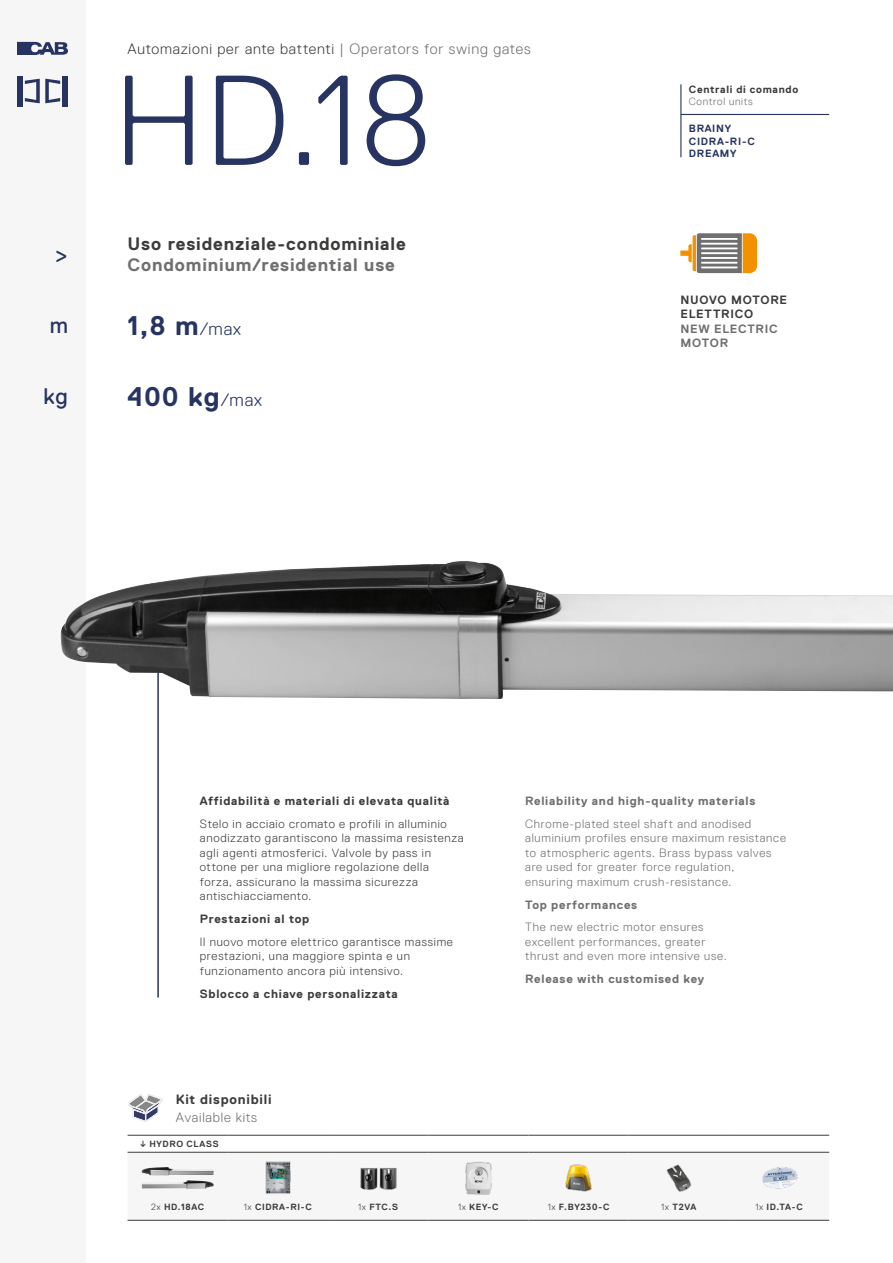
<style>
.page{position:relative;width:893px;height:1263px;background:#fff}
.page>*{position:absolute;margin:0;border:0;box-sizing:border-box;transform-origin:0 0}
.t1{font:300 127.5px "Replica";color:#273461}
.t2{font:700 27px "Replica";color:#273461}
.t3{font:22.5px "Replica";color:#273461}
.t4{font:700 18px "Replica";letter-spacing:.05em;color:#3c3c3b}
.t5{font:700 18px "Replica";letter-spacing:.05em;color:#706f6f}
.t6{font:300 15px "Replica";letter-spacing:.05em;color:#3c3c3b}
.t7{font:700 13.5px "Replica";letter-spacing:.06em;color:#3c3c3b}
.t8{font:300 13.5px "Replica";letter-spacing:.055em;color:#706f6f}
.t9{font:300 12px/14.4px "Replica";letter-spacing:.06em;color:#3c3c3b}
.t10{font:300 12px/14.4px "Replica";letter-spacing:.06em;color:#706f6f}
.t11{font:700 12px/14.4px "Replica";letter-spacing:.06em;color:#3c3c3b}
.t12{font:700 12px/14.4px "Replica";letter-spacing:.06em;color:#706f6f}
.t13{font:700 10.5px/12.6px "Replica";letter-spacing:.07em;color:#273461}
.t14{font:700 10.5px "Replica";letter-spacing:.065em;color:#3c3c3b}
.t15{font:300 10.5px "Replica";letter-spacing:.06em;color:#706f6f}
.t16{font:700 9px "Replica";letter-spacing:.075em;color:#3c3c3b}
.s1{color:#706f6f}
.s2{font-weight:300;font-size:18px}
.s3{font-weight:300}
</style>
<div class="page">
<div style="left:0;top:0;width:85px;height:1263px;background:#f6f6f6"></div>
<svg style="left:17px;top:42px;width:51px;height:13px"></svg>
<div style="left:63px;top:76px;width:5px;height:30px;background:#273461"></div>
<div style="left:17px;top:76px;width:5px;height:30px;background:#273461"></div>
<svg style="left:25px;top:79px;width:35px;height:24px"></svg>
<div style="left:165px;top:1166px;width:664px;height:54px;background:#f6f6f6"></div>
<hr style="left:128px;top:1135px;width:100px;height:1px;background:#3c3c3b">
<hr style="left:228px;top:1135px;width:100px;height:1px;background:#3c3c3b">
<hr style="left:328px;top:1135px;width:100px;height:1px;background:#3c3c3b">
<hr style="left:428px;top:1135px;width:100px;height:1px;background:#3c3c3b">
<hr style="left:528px;top:1135px;width:101px;height:1px;background:#3c3c3b">
<hr style="left:629px;top:1135px;width:100px;height:1px;background:#3c3c3b">
<hr style="left:729px;top:1135px;width:100px;height:1px;background:#3c3c3b">
<hr style="left:128px;top:1152px;width:100px;height:1px;background:#3c3c3b">
<hr style="left:228px;top:1152px;width:100px;height:1px;background:#3c3c3b">
<hr style="left:328px;top:1152px;width:100px;height:1px;background:#3c3c3b">
<hr style="left:428px;top:1152px;width:100px;height:1px;background:#3c3c3b">
<hr style="left:528px;top:1152px;width:101px;height:1px;background:#3c3c3b">
<hr style="left:629px;top:1152px;width:100px;height:1px;background:#3c3c3b">
<hr style="left:729px;top:1152px;width:100px;height:1px;background:#3c3c3b">
<hr style="left:128px;top:1220px;width:100px;height:1px;background:#3c3c3b">
<hr style="left:228px;top:1220px;width:100px;height:1px;background:#3c3c3b">
<hr style="left:328px;top:1220px;width:100px;height:1px;background:#3c3c3b">
<hr style="left:428px;top:1220px;width:100px;height:1px;background:#3c3c3b">
<hr style="left:528px;top:1220px;width:101px;height:1px;background:#3c3c3b">
<hr style="left:629px;top:1220px;width:100px;height:1px;background:#3c3c3b">
<hr style="left:729px;top:1220px;width:100px;height:1px;background:#3c3c3b">
<img style="left:165px;top:1167px;width:49px;height:8px">
<img style="left:165px;top:1180px;width:49px;height:9px">
<img style="left:262px;top:1161px;width:31px;height:34px">
<img style="left:359px;top:1166px;width:39px;height:26px">
<img style="left:458px;top:1161px;width:41px;height:37px">
<img style="left:557px;top:1164px;width:43px;height:34px">
<img style="left:658px;top:1164px;width:41px;height:34px">
<img style="left:756px;top:1166px;width:46px;height:28px">
<svg style="left:127px;top:1094px;width:38px;height:127px"></svg>
<hr style="left:157px;top:633px;width:2px;height:364px;background:#273461">
<img style="left:60px;top:561px;width:833px;height:138px">
<hr style="left:681px;top:114px;width:148px;height:1px;background:#273461">
<hr style="left:680px;top:84px;width:1px;height:73px;background:#273461">
<svg style="left:680px;top:233px;width:77px;height:40px"></svg>
<h3 class="t3" style="left:55px;top:242px;width:15px">&gt;</h3>
<h3 class="t3" style="left:50px;top:313px;width:20px">m</h3>
<h3 class="t3" style="left:44px;top:384px;width:26px">kg</h3>
<p class="t6" style="left:128px;top:41px;width:405px">Automazioni per ante battenti <span class="s1">| Operators for swing gates</span></p>
<h1 class="t1" style="left:115px;top:50px;width:317px">HD.18</h1>
<h3 class="t4" style="left:128px;top:233px;width:280px">Uso residenziale-condominiale</h3>
<h3 class="t5" style="left:128px;top:255px;width:269px">Condominium/residential use</h3>
<h2 class="t2" style="left:128px;top:310px;width:115px">1,8 m<span class="s2">/max</span></h2>
<h2 class="t2" style="left:128px;top:381px;width:136px">400 kg<span class="s2">/max</span></h2>
<p class="t14" style="left:689px;top:83px;width:111px">Centrali di comando</p>
<p class="t15" style="left:689px;top:96px;width:65px">Control units</p>
<p class="t13" style="left:689px;top:122px;width:68px">BRAINY<br>CIDRA-RI-C<br>DREAMY</p>
<p class="t11" style="left:680px;top:292px;width:108px">NUOVO MOTORE<br>ELETTRICO</p>
<p class="t12" style="left:680px;top:321px;width:99px">NEW ELECTRIC<br>MOTOR</p>
<p class="t11" style="left:200px;top:794px;width:251px">Affidabilità e materiali di elevata qualità</p>
<p class="t9" style="left:200px;top:817px;width:265px">Stelo in acciaio cromato e profili in alluminio anodizzato garantiscono la massima resistenza agli agenti atmosferici. Valvole by pass in ottone per una migliore regolazione della forza, assicurano la massima sicurezza antischiacciamento.</p>
<p class="t11" style="left:200px;top:911px;width:111px">Prestazioni al top</p>
<p class="t9" style="left:200px;top:934px;width:255px">Il nuovo motore elettrico garantisce massime prestazioni, una maggiore spinta e un funzionamento ancora più intensivo.</p>
<p class="t11" style="left:200px;top:986px;width:199px">Sblocco a chiave personalizzata</p>
<p class="t7" style="left:176px;top:1092px;width:97px">Kit disponibili</p>
<p class="t8" style="left:176px;top:1110px;width:83px">Available kits</p>
<p class="t16" style="left:140px;top:1139px;width:80px">↓ HYDRO CLASS</p>
<p class="t12" style="left:525px;top:794px;width:232px">Reliability and high-quality materials</p>
<p class="t10" style="left:525px;top:817px;width:262px">Chrome-plated steel shaft and anodised aluminium profiles ensure maximum resistance to atmospheric agents. Brass bypass valves are used for greater force regulation,<br>ensuring maximum crush-resistance.</p>
<p class="t12" style="left:525px;top:897px;width:114px">Top performances</p>
<p class="t10" style="left:525px;top:920px;width:203px">The new electric motor ensures excellent performances, greater thrust and even more intensive use.</p>
<p class="t12" style="left:525px;top:972px;width:181px">Release with customised key</p>
<p class="t16" style="left:151px;top:1202px;width:55px"><span class="s3">2x</span> HD.18AC</p>
<p class="t16" style="left:244px;top:1202px;width:70px"><span class="s3">1x</span> CIDRA-RI-C</p>
<p class="t16" style="left:358px;top:1202px;width:41px"><span class="s3">1x</span> FTC.S</p>
<p class="t16" style="left:458px;top:1202px;width:42px"><span class="s3">1x</span> KEY-C</p>
<p class="t16" style="left:548px;top:1202px;width:63px"><span class="s3">1x</span> F.BY230-C</p>
<p class="t16" style="left:661px;top:1202px;width:37px"><span class="s3">1x</span> T2VA</p>
<p class="t16" style="left:755px;top:1202px;width:49px"><span class="s3">1x</span> ID.TA-C</p>
</div>
